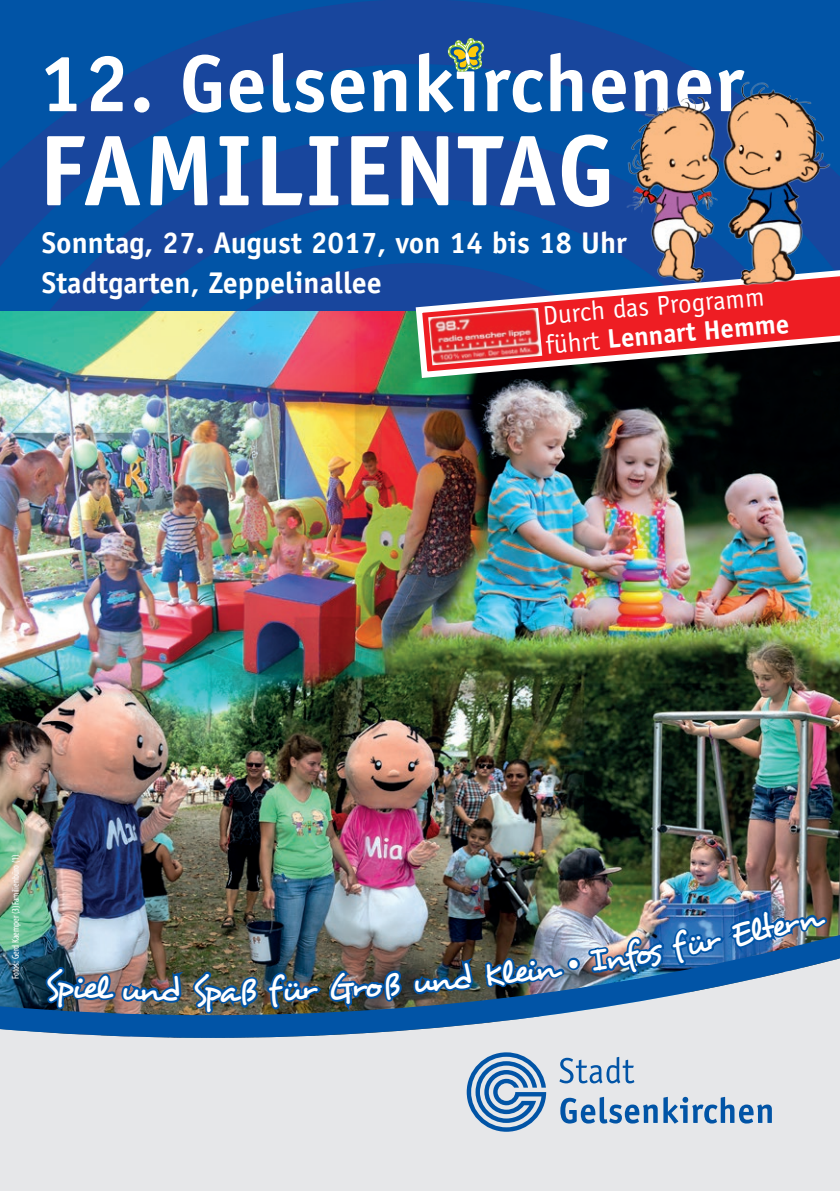
<style>
.page{position:relative;width:840px;height:1191px;background:#fff}
.page>*{position:absolute;margin:0;border:0;box-sizing:border-box;transform-origin:0 0}
.t1{font:700 100.8px "Officina Sans Std";letter-spacing:.01em;color:#fff}
.t2{font:700 80.6px "Officina Sans Std";letter-spacing:.01em;color:#fff}
.t3{font:34px "Desyrel";color:#fff}
.t4{font:700 30px/40.2px "Officina Sans Std";color:#fff}
.t5{font:27px/29.4px "Officina Sans Std";color:#fff}
.t6{font:condensed 10px "Myriad Pro";color:#fff}
.s1{font-weight:700}
</style>
<div class="page">
<img style="left:0;top:310px;width:839px;height:620px">
<svg style="left:0;top:0;width:839px;height:131px;background:#094ea2"></svg>
<svg style="left:0;top:131px;width:839px;height:179px;background:#0c4ca1"></svg>
<svg style="left:446px;top:38px;width:39px;height:34px"></svg>
<svg style="left:412px;top:262px;width:427px;height:119px;background:#883d4e"></svg>
<img style="left:428px;top:308px;width:114px;height:57px">
<img style="left:619px;top:74px;width:219px;height:219px">
<div style="left:0;top:1037px;width:839px;height:154px;background:#e6e7e9"></div>
<img style="left:0;top:930px;width:839px;height:107px">
<img style="left:43px;top:927px;width:141px;height:101px">
<img style="left:190px;top:948px;width:215px;height:67px">
<img style="left:411px;top:875px;width:418px;height:256px">
<h2 class="t2" style="left:39px;top:33px;width:706px">12. Gelsenkirchener</h2>
<h1 class="t1" style="left:39px;top:108px;width:577px">FAMILIENTAG</h1>
<p class="t4" style="left:42px;top:222px;width:586px">Sonntag, 27. August 2017, von 14 bis 18 Uhr<br>Stadtgarten, Zeppelinallee</p>
<p class="t5" style="left:541px;top:301px;width:246px;rotate:-5deg">Durch das Programm führt <span class="s1">Lennart Hemme</span></p>
<p class="t6" style="left:9px;top:979px;width:126px;rotate:-90deg">Fotos: Gerd Kaemper (3)Familienbüro (1)</p>
<p class="t3" style="left:192px;top:969px;width:48px">Spa</p>
<p class="t3" style="left:744px;top:910px;width:51px;rotate:-13deg">lter</p>
</div>
